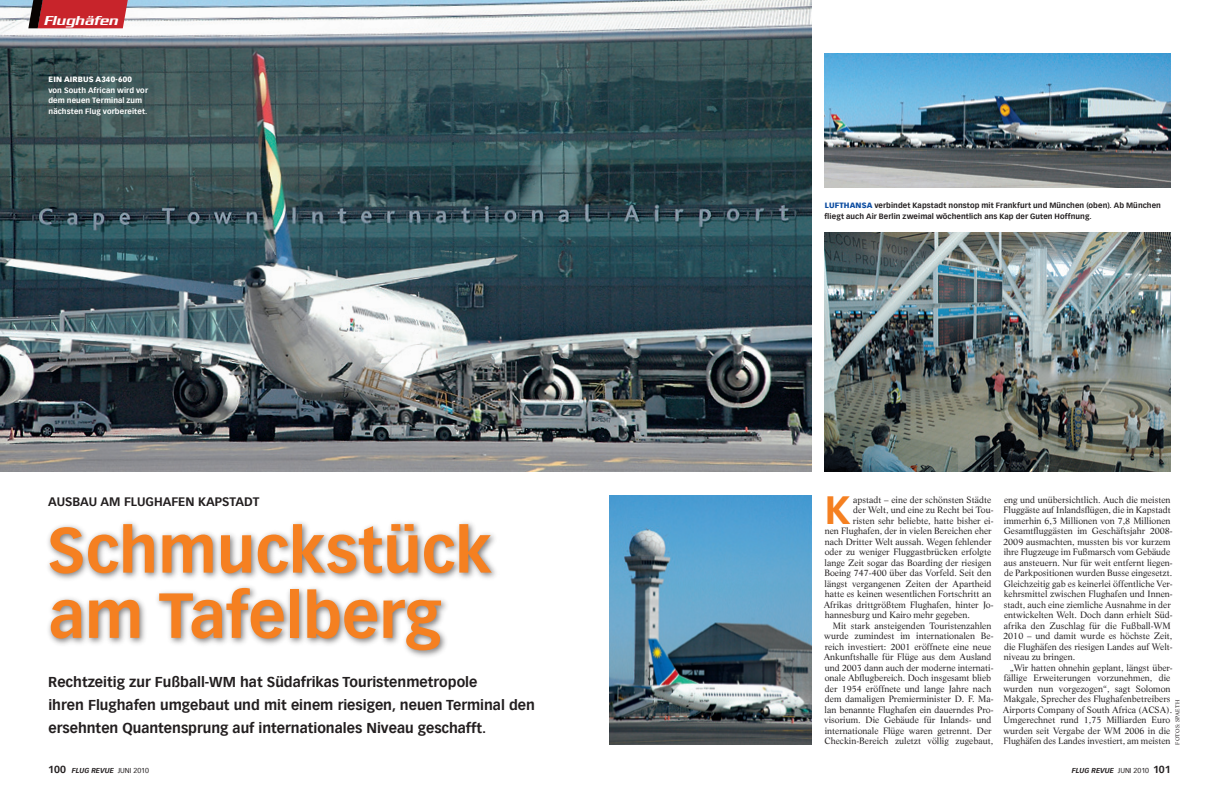
<style>
.page{position:relative;width:1219px;height:794px;background:#fff}
.page>*{position:absolute;margin:0;border:0;box-sizing:border-box;transform-origin:0 0}
.Bildstrecke_Headline{font:700 62.3px/65.2px "Vectora Com";color:#f58021}
.Bildstrecke_Initial{font:700 38.5px "Vectora Com";color:#f58021}
.Bildstrecke_Vorspann{font:700 14px/23px "Vectora Com";color:#231f20}
.Rubrik{font:italic 500 14px "Serpentine";letter-spacing:.02em;color:#fff}
.Bildstrecke_Dachzeil{font:700 12px "Vectora Com";color:#231f20}
._1_Copy_Life{font:9px/10.5px "Life LT Std";color:#231f20}
.Bildstrecke_Initial-2{font:9px "Life LT Std";color:#231f20}
.Bildzeilen{font:700 7.5px/10.5px "Vectora Com";letter-spacing:.015em;color:#231f20}
.Bildzeilen-2{font:700 7.5px/10.5px "Vectora Com";letter-spacing:.015em;color:#fff}
.t1{font:italic 700 7px "Vectora Com";color:#231f20}
.Fotovermerk{font:5.5px "Life LT Std";letter-spacing:.03em;color:#231f20}
.s1{font-weight:900}
.s2{font-weight:900;color:#0d4da1}
.s3{font-style:normal;font-size:10px}
.s4{font-weight:400;font-style:normal}
</style>
<div class="page">
<img style="left:0;top:0;width:812px;height:471px">
<div style="left:45px;top:519px;width:455px;height:141px;background:#231f20;opacity:.6"></div>
<img style="left:824px;top:54px;width:347px;height:133px">
<img style="left:824px;top:233px;width:347px;height:238px">
<img style="left:609px;top:496px;width:203px;height:248px">
<svg style="left:28px;top:0;width:102px;height:28px"></svg>
<p class="Rubrik" style="left:44px;top:12px;width:75px">Flughäfen</p>
<p class="Bildzeilen-2" style="left:48px;top:74px;width:101px"><span class="s1">EIN AIRBUS A340-600<br></span>von South African wird vor dem neuen Terminal zum nächsten Flug vorbereitet.</p>
<p class="Bildstrecke_Dachzeil" style="left:48px;top:494px;width:211px">Ausbau am Flughaf en Kapstadt</p>
<p class="Bildstrecke_Headline" style="left:47px;top:517px;width:446px">Schmuckstück am Tafelberg</p>
<p class="Bildstrecke_Vorspann" style="left:48px;top:670px;width:486px">Rechtzeitig zur Fußball-WM hat Südafrikas Touristen-metropole<br>ihren Flughafen umgebaut und mit einem riesigen, neuen Terminal den ersehnten Quantensprung auf internationales Niveau geschafft.</p>
<p class="Bildzeilen" style="left:825px;top:200px;width:337px"><span class="s2">LUFTHANSA</span> verbindet Kapstadt nonstop mit Frankfurt und München (oben). Ab München fliegt auch Air Berlin zweimal wöchentlich ans Kap der Guten Hoffnung.</p>
<p class="Bildstrecke_Initial" style="left:825px;top:486px;width:27px">K</p>
<p class="Bildstrecke_Initial-2" style="left:853px;top:494px;width:140px">apstadt – eine der schönsten Städte</p>
<p class="Bildstrecke_Initial-2" style="left:853px;top:504px;width:142px">der Welt, und eine zu Recht bei Tou-</p>
<p class="Bildstrecke_Initial-2" style="left:853px;top:515px;width:142px">risten sehr beliebte, hatte bisher ei-</p>
<p class="Bildstrecke_Initial-2" style="left:825px;top:525px;width:168px">nen Flughafen, der in vielen Bereichen eher</p>
<p class="Bildstrecke_Initial-2" style="left:825px;top:536px;width:168px">nach Dritter Welt aussah. Wegen fehlender</p>
<p class="Bildstrecke_Initial-2" style="left:825px;top:546px;width:168px">oder zu weniger Fluggastbrücken erfolgte</p>
<p class="Bildstrecke_Initial-2" style="left:825px;top:557px;width:168px">lange Zeit sogar das Boarding der riesigen</p>
<p class="Bildstrecke_Initial-2" style="left:824px;top:567px;width:168px">Boeing 747-400 über das Vorfeld. Seit den</p>
<p class="Bildstrecke_Initial-2" style="left:825px;top:578px;width:168px">längst vergangenen Zeiten der Apartheid</p>
<p class="Bildstrecke_Initial-2" style="left:825px;top:588px;width:168px">hatte es keinen wesentlichen Fortschritt an</p>
<p class="Bildstrecke_Initial-2" style="left:824px;top:599px;width:171px">Afrikas drittgrößtem Flughafen, hinter Jo-</p>
<p class="Bildstrecke_Initial-2" style="left:825px;top:609px;width:147px">hannesburg und Kairo mehr gegeben.</p>
<p class="_1_Copy_Life" style="left:824px;top:620px;width:171px;text-indent:9px">Mit stark ansteigenden Touristenzahlen wurde zumindest im internationalen Be&shy;reich investiert: 2001 eröffnete eine neue Ankunftshalle für Flüge aus dem Ausland und 2003 dann auch der moderne internati&shy;onale Abflugbereich. Doch insgesamt blieb der 1954 eröffnete und lange Jahre nach dem damaligen Premierminister D. F. Ma&shy;lan benannte Flughafen ein dauerndes Pro&shy;visorium. Die Gebäude für Inlands- und internationale Flüge waren getrennt. Der Checkin-Bereich zuletzt völlig zugebaut,</p>
<p class="_1_Copy_Life" style="left:1003px;top:494px;width:171px">eng und unübersichtlich. Auch die meisten Fluggäste auf Inlandsflügen, die in Kapstadt immerhin 6,3 Millionen von 7,8 Millionen Gesamtfluggästen im Geschäftsjahr 2008- 2009 ausmachten, mussten bis vor kurzem ihre Flugzeuge im Fußmarsch vom Gebäude aus ansteuern. Nur für weit entfernt liegen&shy;de Parkpositionen wurden Busse eingesetzt.<br>Gleichzeitig gab es keinerlei öffentliche Ver&shy;kehrsmittel zwischen Flughafen und Innen&shy;stadt, auch eine ziemliche Ausnahme in der entwickelten Welt. Doch dann erhielt Süd&shy;afrika den Zuschlag für die Fußball-WM 2010 – und damit wurde es höchste Zeit, die Flughäfen des riesigen Landes auf Welt&shy;niveau zu bringen.</p>
<p class="_1_Copy_Life" style="left:1003px;top:662px;width:171px;text-indent:7px">„Wir hatten ohnehin geplant, längst über&shy;fällige Erweiterungen vorzunehmen, die wurden nun vorgezogen“, sagt Solomon Makgale, Sprecher des Flughafenbetreibers Airports Company of South Africa (ACSA).<br>Umgerechnet rund 1,75 Milliarden Euro wurden seit Vergabe der WM 2006 in die Flughäfen des Landes investiert, am meisten</p>
<p class="Fotovermerk" style="left:1174px;top:744px;width:46px;rotate:-90deg">Fotos: Spaeth</p>
<p class="t1" style="left:48px;top:766px;width:102px"><span class="s3">100</span> FLUG REVUE <span class="s4">JUNI 2010</span></p>
<p class="t1" style="left:1072px;top:766px;width:100px">FLUG REVUE <span class="s4">JUNI 2010</span> <span class="s3">101</span></p>
</div>
